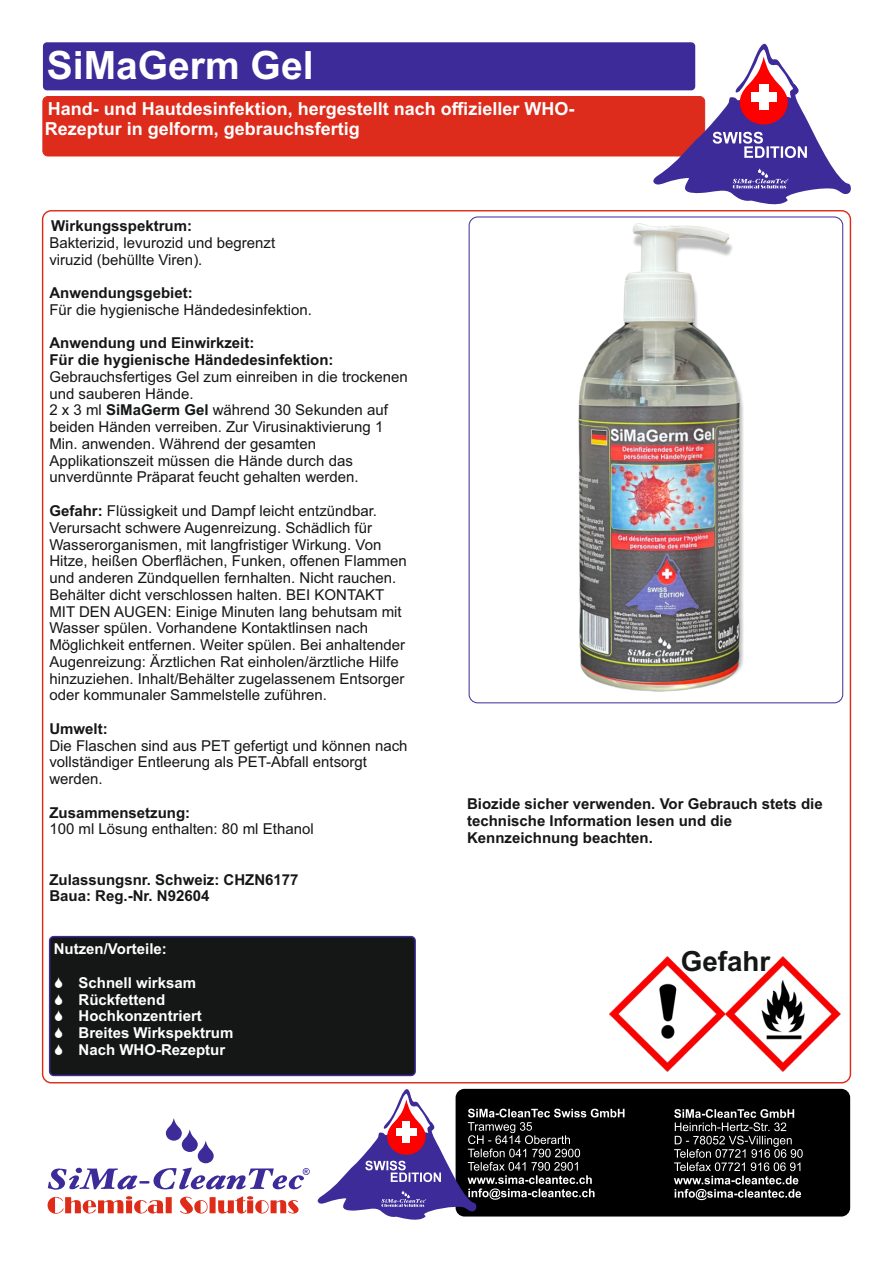
<style>
.page{position:relative;width:893px;height:1263px;background:#fff}
.page>*{position:absolute;margin:0;border:0;box-sizing:border-box;transform-origin:0 0}
.t1{font:700 39px "Arial";color:#fff}
.t2{font:700 27.75px "Arial";color:#151616}
.t3{font:700 18px/20.1px "Arial";color:#fff}
.t4{font:15px/16.8px "Arial";color:#151616}
.t5{font:700 15px/16.8px "Arial";color:#151616}
.t6{font:700 15px/16.8px "Arial";color:#fff}
.s1{font-weight:700}
</style>
<div class="page">
<div style="left:43px;top:42px;width:652px;height:48px;background:#3c2b99;border-radius:4px"></div>
<div style="left:42px;top:96px;width:663px;height:60px;background:#dd2b1c;border:1px solid #dd2b1c;border-radius:5px"></div>
<div style="left:42px;top:210px;width:809px;height:873px;background:#fff;border:1px solid #de2c1a;border-radius:9px"></div>
<svg style="left:651px;top:42px;width:200px;height:163px"></svg>
<div style="left:49px;top:936px;width:367px;height:140px;background:#151616;border:1px solid #3c2b99;border-radius:4px"></div>
<div style="left:456px;top:1089px;width:394px;height:127px;background:#000;border-radius:9px"></div>
<svg style="left:316px;top:1081px;width:308px;height:139px"></svg>
<svg style="left:674px;top:1109px;width:129px;height:91px"></svg>
<svg style="left:47px;top:1118px;width:263px;height:96px"></svg>
<img style="left:578px;top:223px;width:166px;height:468px">
<img style="left:726px;top:956px;width:115px;height:116px">
<img style="left:609px;top:956px;width:117px;height:116px">
<h1 class="t1" style="left:47px;top:51px;width:268px">SiMaGerm Gel</h1>
<p class="t3" style="left:45px;top:100px;width:531px">Hand- und Hautdesinfektion, hergestellt nach offizieller WHO-<br>Rezeptur in gelform, gebrauchsfertig</p>
<p class="t5" style="left:51px;top:219px;width:142px">Wirkungsspektrum:</p>
<p class="t4" style="left:49px;top:236px;width:227px">Bakterizid, levurozid und begrenzt viruzid (behüllte Viren).</p>
<p class="t5" style="left:49px;top:286px;width:145px">Anwendungsgebiet:</p>
<p class="t4" style="left:49px;top:303px;width:264px">Für die hygienische Händedesinfektion.</p>
<p class="t5" style="left:49px;top:336px;width:286px">Anwendung und Einwirkzeit:<br>Für die hygienische Händedesinfektion:</p>
<p class="t4" style="left:49px;top:370px;width:360px">Gebrauchsfertiges Gel zum einreiben in die trockenen und sauberen Hände.<br>2 x 3 ml <span class="s1">SiMaGerm Gel</span> während 30 Sekunden auf beiden Händen verreiben. Zur Virusinaktivierung 1<br>Min. anwenden. Während der gesamten Applikationszeit müssen die Hände durch das unverdünnte Präparat feucht gehalten werden.</p>
<p class="t4" style="left:49px;top:504px;width:359px"><span class="s1">Gefahr:</span> Flüssigkeit und Dampf leicht entzündbar.<br>Verursacht schwere Augenreizung. Schädlich für Wasserorganismen, mit langfristiger Wirkung. Von Hitze, heißen Oberflächen, Funken, offenen Flammen und anderen Zündquellen fernhalten. Nicht rauchen.<br>Behälter dicht verschlossen halten. BEI KONTAKT MIT DEN AUGEN: Einige Minuten lang behutsam mit Wasser spülen. Vorhandene Kontaktlinsen nach Möglichkeit entfernen. Weiter spülen. Bei anhaltender Augenreizung: Ärztlichen Rat einholen/ärztliche Hilfe hinzuziehen. Inhalt/Behälter zugelassenem Entsorger oder kommunaler Sammelstelle zuführen.</p>
<p class="t5" style="left:49px;top:721px;width:60px">Umwelt:</p>
<p class="t4" style="left:49px;top:738px;width:360px">Die Flaschen sind aus PET gefertigt und können nach vollständiger Entleerung als PET-Abfall entsorgt werden.</p>
<p class="t5" style="left:49px;top:805px;width:142px">Zusammensetzung:</p>
<p class="t4" style="left:49px;top:822px;width:266px">100 ml Lösung enthalten: 80 ml Ethanol</p>
<p class="t5" style="left:49px;top:872px;width:251px">Zulassungsnr. Schweiz: CHZN6177<br>Baua: Reg.-Nr. N92604</p>
<p class="t6" style="left:54px;top:942px;width:115px">Nutzen/Vorteile:</p>
<p class="t6" style="left:79px;top:975px;width:156px">Schnell wirksam<br>Rückfettend<br>Hochkonzentriert<br>Breites Wirkspektrum<br>Nach WHO-Rezeptur</p>
<p class="t5" style="left:467px;top:797px;width:357px">Biozide sicher verwenden. Vor Gebrauch stets die technische Information lesen und die<br>Kennzeichnung beachten.</p>
<h2 class="t2" style="left:681px;top:951px;width:91px">Gefahr</h2>
</div>
